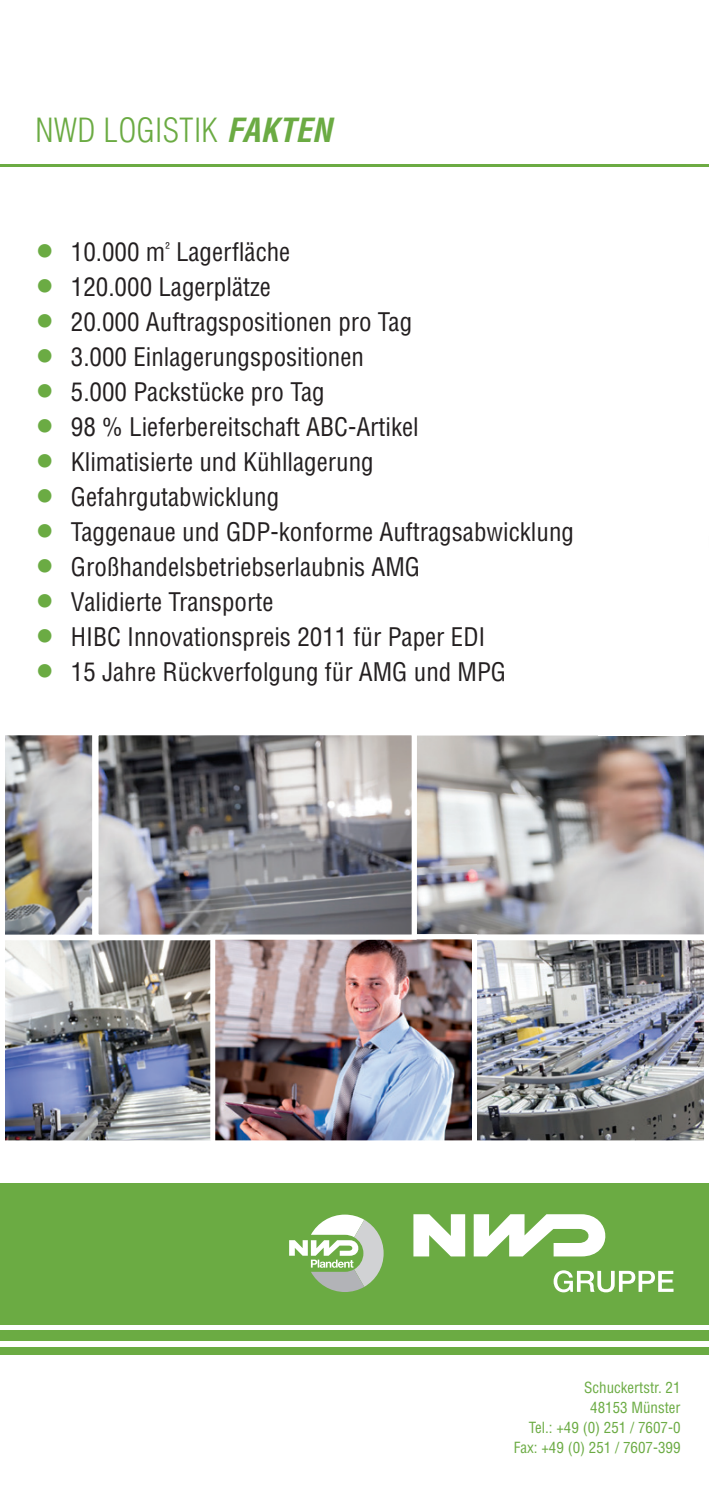
<style>
.page{position:relative;width:709px;height:1489px;background:#fff}
.page>*{position:absolute;margin:0;border:0;box-sizing:border-box;transform-origin:0 0}
.t1{font:300 condensed 32.5px "Helvetica LT Std";letter-spacing:.01em;color:#6bab43}
.t2{font:condensed 25px "Helvetica LT Std";color:#231f20}
.t3{font:condensed 15px/20px "Helvetica LT Std";color:#6bab43;text-align:right}
.s1{font-weight:700;font-style:italic}
.s2{font-family:"Helvetica Neue";font-weight:700;font-size:37.5px;color:#6bab43}
</style>
<div class="page">
<img style="left:478px;top:941px;width:225px;height:198px">
<div style="left:472px;top:935px;width:237px;height:210px;border:5px solid #fff"></div>
<svg style="left:417px;top:735px;width:292px;height:204px"></svg>
<img style="left:5px;top:940px;width:205px;height:201px">
<img style="left:210px;top:934px;width:267px;height:211px">
<img style="left:100px;top:736px;width:310px;height:197px">
<img style="left:5px;top:735px;width:88px;height:200px">
<div style="left:94px;top:730px;width:322px;height:209px;border:5px solid #fff"></div>
<div style="left:0;top:1182px;width:709px;height:142px;background:#6bab43"></div>
<div style="left:0;top:1329px;width:709px;height:11px;background:#6bab43"></div>
<div style="left:0;top:1347px;width:709px;height:7px;background:#6bab43"></div>
<hr style="left:0;top:164px;width:709px;height:3px;background:#6bab43">
<img style="left:599px;top:735px;width:87px;height:191px">
<img style="left:704px;top:735px;width:5px;height:191px">
<img style="left:686px;top:735px;width:18px;height:191px">
<svg style="left:413px;top:1214px;width:52px;height:42px"></svg>
<svg style="left:473px;top:1214px;width:133px;height:42px"></svg>
<svg style="left:553px;top:1270px;width:120px;height:22px"></svg>
<svg style="left:289px;top:1214px;width:94px;height:77px"></svg>
<h1 class="t1" style="left:35px;top:110px;width:298px">NWD LOGISTIK <span class="s1">FAKTEN</span></h1>
<p class="t2" style="left:35px;top:236px;width:256px"><span class="s2">•</span> 10.000 m<sup>²</sup> Lagerfläche</p>
<p class="t2" style="left:35px;top:271px;width:237px"><span class="s2">•</span> 120.000 Lagerplätze</p>
<p class="t2" style="left:35px;top:306px;width:378px"><span class="s2">•</span> 20.000 Auftragspositionen pro Tag</p>
<p class="t2" style="left:35px;top:341px;width:330px"><span class="s2">•</span> 3.000 Einlagerungspositionen</p>
<p class="t2" style="left:35px;top:376px;width:291px"><span class="s2">•</span> 5.000 Packstücke pro Tag</p>
<p class="t2" style="left:35px;top:411px;width:385px"><span class="s2">•</span> 98 % Lieferbereitschaft ABC-Artikel</p>
<p class="t2" style="left:35px;top:446px;width:340px"><span class="s2">•</span> Klimatisierte und Kühllagerung</p>
<p class="t2" style="left:35px;top:481px;width:245px"><span class="s2">•</span> Gefahrgutabwicklung</p>
<p class="t2" style="left:35px;top:516px;width:540px"><span class="s2">•</span> Taggenaue und GDP-konforme Auftragsabwicklung</p>
<p class="t2" style="left:35px;top:551px;width:386px"><span class="s2">•</span> Großhandelsbetriebserlaubnis AMG</p>
<p class="t2" style="left:35px;top:586px;width:239px"><span class="s2">•</span> Validierte Transporte</p>
<p class="t2" style="left:35px;top:621px;width:451px"><span class="s2">•</span> HIBC Innovationspreis 2011 für Paper EDI</p>
<p class="t2" style="left:35px;top:656px;width:472px"><span class="s2">•</span> 15 Jahre Rückverfolgung für AMG und MPG</p>
<p class="t3" style="left:514px;top:1376px;width:168px">Schuckertstr. 21<br>48153 Münster<br>Tel.: +49 (0) 251 / 7607-0<br>Fax: +49 (0) 251 / 7607-399</p>
</div>
